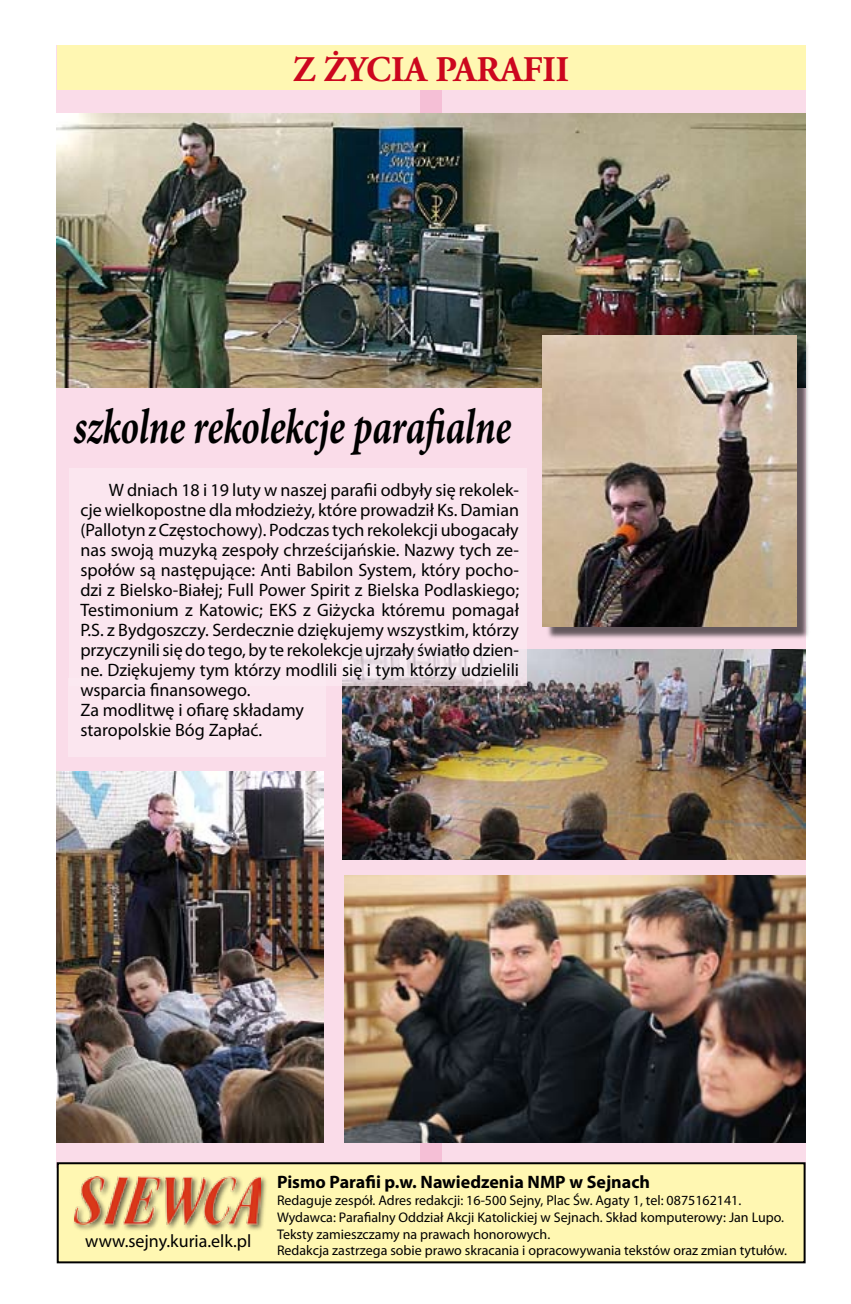
<style>
.page{position:relative;width:851px;height:1304px;background:#fff}
.page>*{position:absolute;margin:0;border:0;box-sizing:border-box;transform-origin:0 0}
.t1{font:italic 700 50px "Minion Pro";letter-spacing:-.005em;color:#000;scale:.75 1}
.t2{font:700 36px "Adobe Garamond Pro";color:#cc071e}
.t3{font:18px/20px "Myriad Pro";color:#000}
.t4{font:700 18px "Myriad Pro";color:#000}
.t5{font:14px/16.8px "Myriad Pro";color:#000}
</style>
<div class="page">
<div style="left:442px;top:45px;width:363px;height:1125px;background:#fadce9"></div>
<div style="left:57px;top:45px;width:363px;height:1123px;background:#fadce9"></div>
<div style="left:57px;top:45px;width:748px;height:45px;background:#fff7b2"></div>
<div style="left:58px;top:1163px;width:746px;height:99px;background:#fff7b2"></div>
<div style="left:57px;top:1162px;width:748px;height:101px;border:2px solid #000"></div>
<div style="left:72px;top:1173px;width:196px;height:59px;background:#000;opacity:.6"></div>
<img style="left:75px;top:1176px;width:185px;height:49px">
<div style="left:415px;top:372px;width:27px;height:771px;background:#fadce9"></div>
<img style="left:57px;top:113px;width:748px;height:274px">
<img style="left:342px;top:650px;width:463px;height:210px">
<img style="left:57px;top:771px;width:267px;height:372px">
<div style="left:545px;top:338px;width:265px;height:303px;background:#000;opacity:.6"></div>
<img style="left:542px;top:336px;width:254px;height:291px">
<div style="left:69px;top:469px;width:457px;height:217px;background:#fcebf2"></div>
<div style="left:68px;top:678px;width:257px;height:79px;background:#fcebf2"></div>
<img style="left:344px;top:875px;width:461px;height:268px">
<h2 class="t2" style="left:293px;top:48px;width:277px">Z ŻYCIA PARAFII</h2>
<h1 class="t1" style="left:74px;top:397px;width:584px">szkolne rekolekcje parafialne</h1>
<p class="t3" style="left:80px;top:480px;width:440px;text-indent:28px">W dniach 18 i 19 luty w naszej parafii odbyły się rekolek&shy;cje wielkopostne dla młodzieży, które prowadził Ks. Damian (Pallotyn z Częstochowy). Podczas tych rekolekcji ubogacały nas swoją muzyką zespoły chrześcijańskie. Nazwy tych ze&shy;społów są następujące: Anti Babilon System, który pocho&shy;dzi z Bielsko-Białej; Full Power Spirit z Bielska Podlaskiego; Testimonium z Katowic; EKS z Giżycka któremu pomagał P.S. z Bydgoszczy. Serdecznie dziękujemy wszystkim, którzy przyczynili się do tego, by te rekolekcje ujrzały światło dzien&shy;ne. Dziękujemy tym którzy modlili się i tym którzy udzielili wsparcia finansowego.<br>Za modlitwę i ofiarę składamy<br>staropolskie Bóg Zapłać.</p>
<p class="t3" style="left:85px;top:1230px;width:168px">www.sejny.kuria.elk.pl</p>
<p class="t4" style="left:277px;top:1170px;width:374px">Pismo Parafii p.w. Nawiedzenia NMP w Sejnach</p>
<p class="t5" style="left:277px;top:1192px;width:511px">Redaguje zespół. Adres redakcji: 16-500 Sejny, Plac Św. Agaty 1, tel: 0875162141.<br>Wydawca: Parafialny Oddział Akcji Katolickiej w Sejnach. Skład komputerowy: Jan Lupo.<br>Teksty zamieszczamy na prawach honorowych.<br>Redakcja zastrzega sobie prawo skracania i opracowywania tekstów oraz zmian tytułów.</p>
</div>
